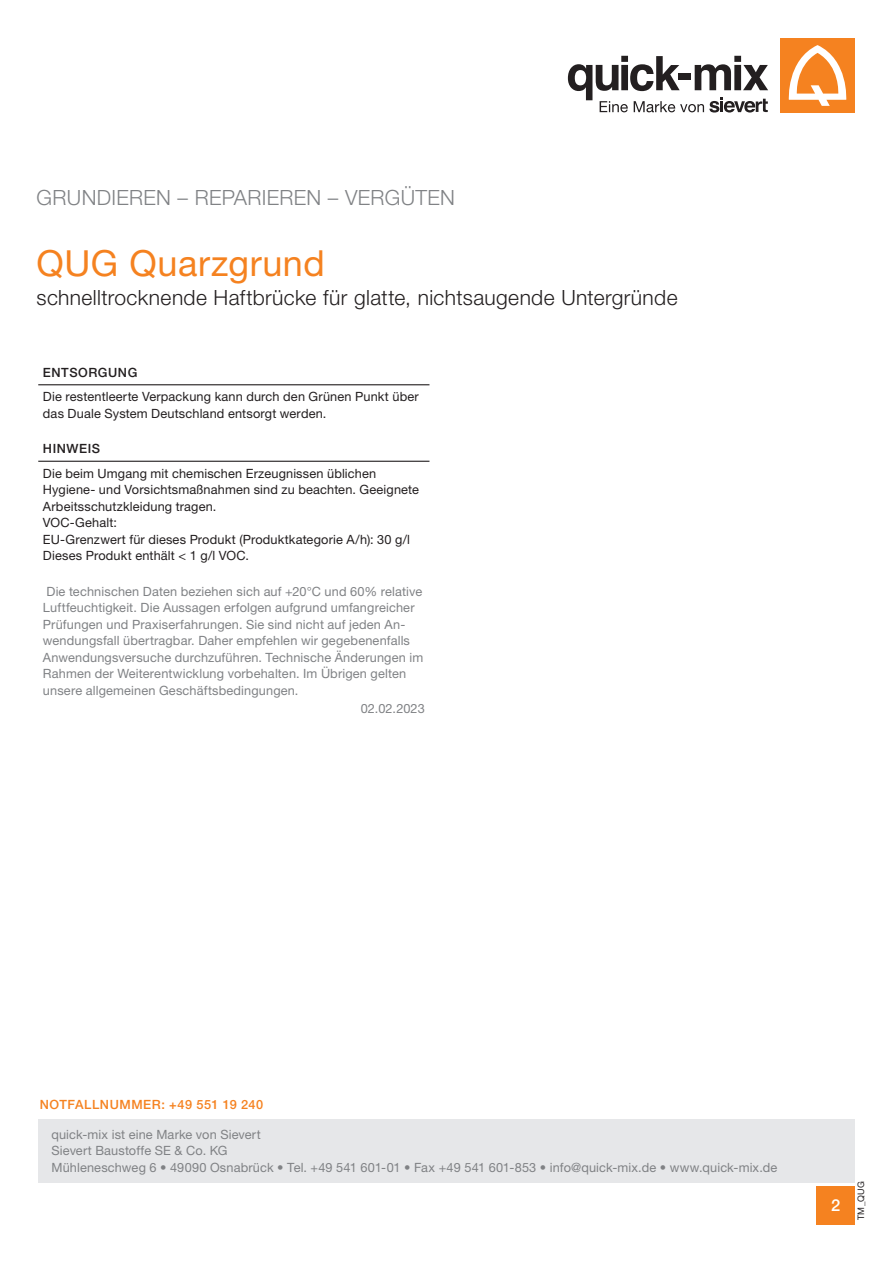
<style>
.page{position:relative;width:893px;height:1263px;background:#fff}
.page>*{position:absolute;margin:0;border:0;box-sizing:border-box;transform-origin:0 0}
.CB_AF_PROD-HEADLINE{font:36px "Helvetica Neue LT Pro";letter-spacing:.015em;color:#f58220}
.CB_AF_PROD-BESCHR{font:300 21px "Helvetica Neue LT Pro";letter-spacing:.02em;color:#231f20}
.CB_AF_WARENGRUPPE{font:300 21px "Helvetica Neue LT Pro";letter-spacing:.015em;color:#808285}
.CB_AF_WWW{font:500 16.5px "Helvetica Neue LT Pro";color:#fff}
.CB_AF_TXT-ABSATZ-LIN{font:12.75px/16.5px "Helvetica Neue LT Pro";letter-spacing:.01em;color:#808285}
.CB_AF_TXT-ABSATZ-LIN-2{font:12.75px/16.5px "Helvetica Neue LT Pro";letter-spacing:.01em;color:#231f20}
.CB_AF_TXT-ADRESSANGA{font:12.75px "Helvetica Neue LT Pro";letter-spacing:.01em;color:#808285}
.CB_AF_HL{font:500 12.75px "Helvetica Neue LT Pro";letter-spacing:.04em;color:#f58220}
.CB_AF_HL-M-LINIE{font:500 12.75px "Helvetica Neue LT Pro";letter-spacing:.045em;color:#231f20}
.CB_AF_TXT-ABSATZ-REC{font:12.75px "Helvetica Neue LT Pro";letter-spacing:.015em;color:#808285}
.CB_AF_DOK-NAME{font:9px "Helvetica Neue LT Pro";color:#231f20}
</style>
<div class="page">
<div style="left:816px;top:1186px;width:39px;height:39px;background:#f58220"></div>
<div style="left:38px;top:1119px;width:817px;height:63px;background:#e6e7e9"></div>
<div style="left:780px;top:38px;width:75px;height:75px;background:#f58220"></div>
<svg style="left:788px;top:45px;width:59px;height:61px"></svg>
<svg style="left:568px;top:56px;width:200px;height:57px"></svg>
<hr style="left:38px;top:384px;width:391px;height:1px;background:#231f20">
<hr style="left:38px;top:461px;width:391px;height:1px;background:#231f20">
<p class="CB_AF_WARENGRUPPE" style="left:37px;top:184px;width:420px">GRUNDIEREN – REPARIEREN – VERGÜTEN</p>
<p class="CB_AF_PROD-HEADLINE" style="left:37px;top:242px;width:290px">QUG Quarzgrund</p>
<p class="CB_AF_PROD-BESCHR" style="left:37px;top:285px;width:642px">schnelltrocknende Haftbrücke für glatte, nichtsaugende Untergründe</p>
<p class="CB_AF_HL-M-LINIE" style="left:43px;top:365px;width:96px">ENTSORGUNG</p>
<p class="CB_AF_TXT-ABSATZ-LIN-2" style="left:43px;top:388px;width:377px">Die restentleerte Verpackung kann durch den Grünen Punkt über das Duale System Deutschland entsorgt werden.</p>
<p class="CB_AF_HL-M-LINIE" style="left:43px;top:441px;width:59px">HINWEIS</p>
<p class="CB_AF_TXT-ABSATZ-LIN-2" style="left:43px;top:465px;width:378px">Die beim Umgang mit chemischen Erzeugnissen üblichen<br>Hygiene- und Vorsichtsmaßnahmen sind zu beachten. Geeignete<br>Arbeitsschutzkleidung tragen.</p>
<p class="CB_AF_TXT-ABSATZ-LIN-2" style="left:43px;top:514px;width:369px">VOC-Gehalt:<br>EU-Grenzwert für dieses Produkt (Produktkategorie A/h): 30 g/l</p>
<p class="CB_AF_TXT-ABSATZ-LIN-2" style="left:43px;top:547px;width:208px">Dieses Produkt enthält &lt; 1 g/l VOC.</p>
<p class="CB_AF_TXT-ABSATZ-LIN" style="left:43px;top:583px;width:382px">Die technischen Daten beziehen sich auf +20°C und 60% relative Luftfeuchtigkeit. Die Aussagen erfolgen aufgrund umfangreicher Prüfungen und Praxiserfahrungen. Sie sind nicht auf jeden An&shy;wendungsfall übertragbar. Daher empfehlen wir gegebenenfalls Anwendungsversuche durchzuführen. Technische Änderungen im Rahmen der Weiterentwicklung vorbehalten. Im Übrigen gelten unsere allgemeinen Geschäftsbedingungen.</p>
<p class="CB_AF_TXT-ABSATZ-REC" style="left:361px;top:701px;width:66px">02.02.2023</p>
<p class="CB_AF_HL" style="left:40px;top:1097px;width:225px">NOTFALLNUMMER: +49 551 19 240</p>
<p class="CB_AF_TXT-ADRESSANGA" style="left:51px;top:1126px;width:211px">quick-mix ist eine Marke von Sievert</p>
<p class="CB_AF_TXT-ADRESSANGA" style="left:51px;top:1143px;width:178px">Sievert Baustoffe SE &amp; Co. KG</p>
<p class="CB_AF_TXT-ADRESSANGA" style="left:51px;top:1159px;width:727px">Mühleneschweg 6 • 49090 Osnabrück • Tel. +49 541 601-01 • Fax +49 541 601-853 • info@quick-mix.de • www.quick-mix.de</p>
<p class="CB_AF_WWW" style="left:831px;top:1196px;width:11px">2</p>
<p class="CB_AF_DOK-NAME" style="left:856px;top:1220px;width:40px;rotate:-90deg">TM_QUG</p>
</div>
